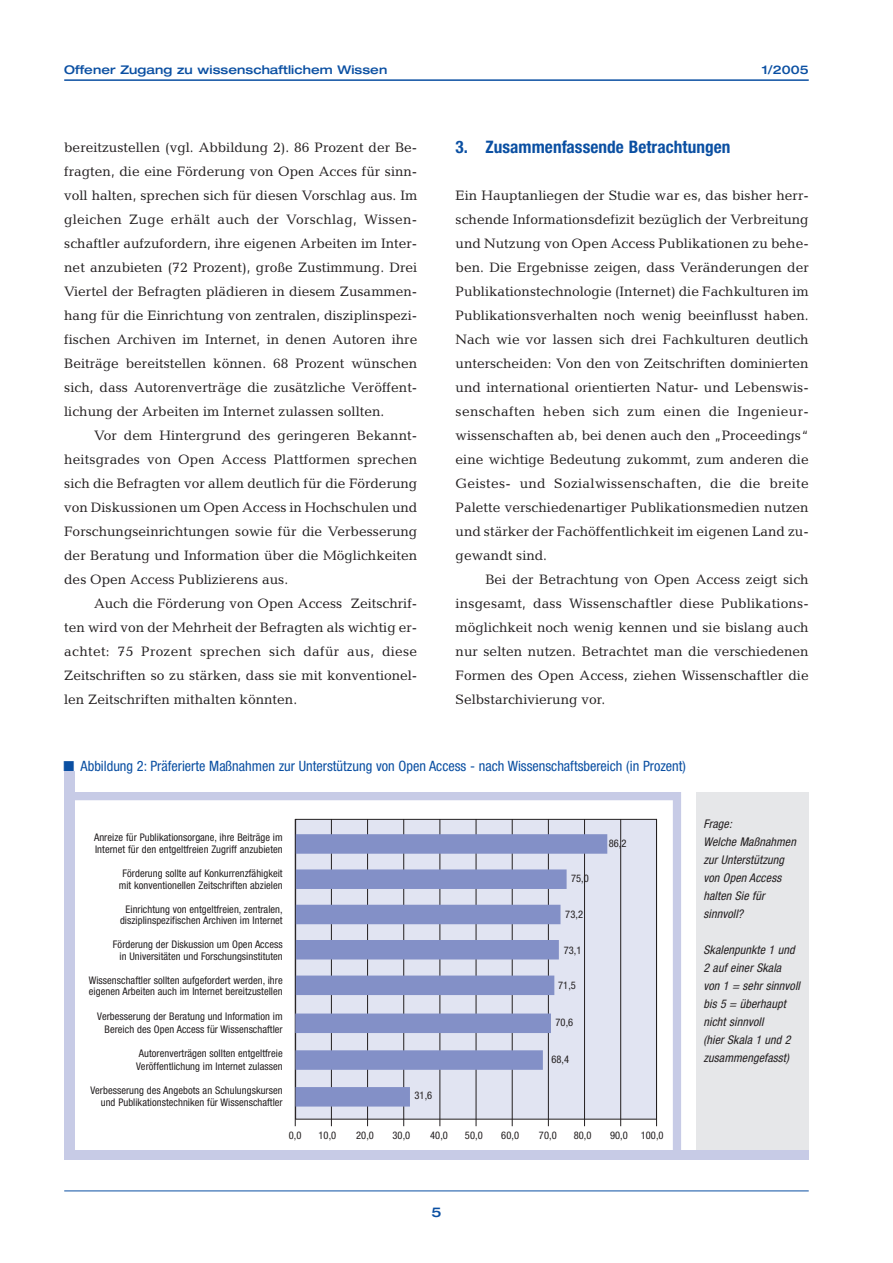
<style>
.page{position:relative;width:893px;height:1263px;background:#fff}
.page>*{position:absolute;margin:0;border:0;box-sizing:border-box;transform-origin:0 0}
.t1{font:700 condensed 17.25px "Helvetica Neue";letter-spacing:.005em;color:#0a4fa2}
.t2{font:condensed 14.25px "Helvetica Neue";color:#0a4fa2}
.t3{font:13.8px/24px "Candida";color:#231f20;text-align:justify}
.t4{font:500 expanded 13.5px "Helvetica Neue";color:#0a4fa2}
.t5{font:italic condensed 12px/18px "Helvetica Neue";letter-spacing:.01em;color:#231f20}
.t6{font:500 expanded 12px "Helvetica Neue";letter-spacing:.005em;color:#0a4fa2}
.t7{font:condensed 10.5px/11.6px "Helvetica Neue";letter-spacing:.005em;color:#231f20}
</style>
<div class="page">
<div style="left:696px;top:792px;width:112px;height:358px;background:#e6e7e9"></div>
<div style="left:64px;top:792px;width:617px;height:368px;border:8px solid #c7cbe6"></div>
<div style="left:295px;top:819px;width:361px;height:300px;background:#e1e4f2"></div>
<hr style="left:64px;top:1191px;width:744px;height:1px;background:#0a4fa2">
<hr style="left:64px;top:79px;width:744px;height:2px;background:#0a4fa2">
<div style="left:64px;top:771px;width:10px;height:389px;background:#c7cbe6"></div>
<hr style="left:331px;top:819px;width:1px;height:307px;background:#231f20">
<hr style="left:367px;top:819px;width:1px;height:307px;background:#231f20">
<hr style="left:403px;top:819px;width:1px;height:307px;background:#231f20">
<hr style="left:439px;top:819px;width:1px;height:307px;background:#231f20">
<hr style="left:475px;top:819px;width:1px;height:307px;background:#231f20">
<hr style="left:512px;top:819px;width:1px;height:307px;background:#231f20">
<hr style="left:548px;top:819px;width:1px;height:307px;background:#231f20">
<hr style="left:584px;top:819px;width:1px;height:307px;background:#231f20">
<hr style="left:620px;top:819px;width:1px;height:307px;background:#231f20">
<hr style="left:656px;top:819px;width:1px;height:307px;background:#231f20">
<div style="left:295px;top:834px;width:312px;height:20px;background:#8390c7"></div>
<div style="left:295px;top:869px;width:271px;height:20px;background:#8390c7"></div>
<div style="left:295px;top:905px;width:265px;height:19px;background:#8390c7"></div>
<div style="left:295px;top:976px;width:259px;height:19px;background:#8390c7"></div>
<div style="left:64px;top:1150px;width:744px;height:10px;background:#c7cbe6"></div>
<div style="left:295px;top:940px;width:264px;height:20px;background:#8390c7"></div>
<hr style="left:295px;top:819px;width:1px;height:307px;background:#231f20">
<div style="left:295px;top:1014px;width:256px;height:19px;background:#8390c7"></div>
<div style="left:295px;top:1050px;width:248px;height:20px;background:#8390c7"></div>
<div style="left:295px;top:1087px;width:115px;height:20px;background:#8390c7"></div>
<p class="t6" style="left:64px;top:65px;width:324px">Offener Zugang zu wissenschaftlichem Wissen</p>
<p class="t6" style="left:761px;top:65px;width:48px">1/2005</p>
<p class="t3" style="left:64px;top:136px;width:354px">bereitzustellen (vgl. Abbildung 2). 86 Prozent der Be&shy;fragten, die eine Förderung von Open Acces für sinn&shy;voll halten, sprechen sich für diesen Vorschlag aus. Im gleichen Zuge erhält auch der Vorschlag, Wissen&shy;schaftler aufzufordern, ihre eigenen Arbeiten im Inter&shy;net anzubieten (72 Prozent), große Zustimmung. Drei Viertel der Befragten plädieren in diesem Zusammen&shy;hang für die Einrichtung von zentralen, disziplinspezi&shy;fischen Archiven im Internet, in denen Autoren ihre Beiträge bereitstellen können. 68 Prozent wünschen sich, dass Autorenverträge die zusätzliche Veröffent&shy;lichung der Arbeiten im Internet zulassen sollten.</p>
<p class="t3" style="left:64px;top:424px;width:354px;text-indent:30px">Vor dem Hintergrund des geringeren Bekannt&shy;heitsgrades von Open Access Plattformen sprechen sich die Befragten vor allem deutlich für die Förderung von Diskussionen um Open Access in Hochschulen und Forschungseinrichtungen sowie für die Verbesserung der Beratung und Information über die Möglichkeiten des Open Access Publizierens aus.</p>
<p class="t3" style="left:64px;top:592px;width:354px;text-indent:30px">Auch die Förderung von Open Access Zeitschrif&shy;ten wird von der Mehrheit der Befragten als wichtig er&shy;achtet: 75 Prozent sprechen sich dafür aus, diese Zeitschriften so zu stärken, dass sie mit konventionel&shy;len Zeitschriften mithalten könnten.</p>
<p class="t1" style="left:455px;top:141px;width:276px">3. Zusammenfassende Betrachtungen</p>
<p class="t3" style="left:455px;top:184px;width:354px">Ein Hauptanliegen der Studie war es, das bisher herr&shy;schende Informationsdefizit bezüglich der Verbreitung und Nutzung von Open Access Publikationen zu behe&shy;ben. Die Ergebnisse zeigen, dass Veränderungen der Publikationstechnologie (Internet) die Fachkulturen im Publikationsverhalten noch wenig beeinflusst haben.<br>Nach wie vor lassen sich drei Fachkulturen deutlich unterscheiden: Von den von Zeitschriften dominierten und international orientierten Natur- und Lebenswis&shy;senschaften heben sich zum einen die Ingenieur&shy;wissenschaften ab, bei denen auch den „Proceedings“ eine wichtige Bedeutung zukommt, zum anderen die Geistes- und Sozialwissenschaften, die die breite Palette verschiedenartiger Publikationsmedien nutzen und stärker der Fachöffentlichkeit im eigenen Land zu&shy;gewandt sind.</p>
<p class="t3" style="left:455px;top:568px;width:354px;text-indent:30px">Bei der Betrachtung von Open Access zeigt sich insgesamt, dass Wissenschaftler diese Publikations&shy;möglichkeit noch wenig kennen und sie bislang auch nur selten nutzen. Betrachtet man die verschiedenen Formen des Open Access, ziehen Wissenschaftler die Selbstarchivierung vor.</p>
<p class="t2" style="left:64px;top:761px;width:624px">■ Abbildung 2: Präferierte Maßnahmen zur Unterstützung von Open Access - nach Wissenschaftsbereich (in Prozent)</p>
<p class="t7" style="left:94px;top:833px;width:190px">Anreize für Publikationsorgane, ihre Beiträge im<br>Internet für den entgeltfreien Zugriff anzubieten</p>
<p class="t7" style="left:119px;top:868px;width:165px;text-align:center">Förderung sollte auf Konkurrenzfähigkeit mit konventionellen Zeitschriften abzielen</p>
<p class="t7" style="left:120px;top:904px;width:164px;text-align:center">Einrichtung von entgeltfreien, zentralen, disziplinspezifischen Archiven im Internet</p>
<p class="t7" style="left:113px;top:940px;width:171px;text-align:right">Förderung der Diskussion um Open Access in Universitäten und Forschungsinstituten</p>
<p class="t7" style="left:89px;top:975px;width:195px">Wissenschaftler sollten aufgefordert werden, ihre eigenen Arbeiten auch im Internet bereitzustellen</p>
<p class="t7" style="left:97px;top:1011px;width:187px;line-height:12.5px;text-align:right">Verbesserung der Beratung und Information im<br>Bereich des Open Access für Wissenschaftler</p>
<p class="t7" style="left:136px;top:1048px;width:148px;line-height:12.5px">Autorenverträgen sollten entgeltfreie<br>Veröffentlichung im Internet zulassen</p>
<p class="t7" style="left:91px;top:1085px;width:194px;line-height:12.5px;text-align:right">Verbesserung des Angebots an Schulungskursen und Publikationstechniken für Wissenschaftler</p>
<p class="t7" style="left:414px;top:1091px;width:19px">31,6</p>
<p class="t7" style="left:571px;top:874px;width:19px">75,0</p>
<p class="t7" style="left:565px;top:909px;width:19px">73,2</p>
<p class="t7" style="left:563px;top:945px;width:19px">73,1</p>
<p class="t7" style="left:558px;top:980px;width:19px">71,5</p>
<p class="t7" style="left:555px;top:1017px;width:19px">70,6</p>
<p class="t7" style="left:551px;top:1055px;width:19px">68,4</p>
<p class="t7" style="left:608px;top:839px;width:19px">86,2</p>
<p class="t7" style="left:289px;top:1130px;width:14px">0,0</p>
<p class="t7" style="left:318px;top:1130px;width:19px">10,0</p>
<p class="t7" style="left:356px;top:1130px;width:19px">20,0</p>
<p class="t7" style="left:392px;top:1130px;width:19px">30,0</p>
<p class="t7" style="left:430px;top:1130px;width:19px">40,0</p>
<p class="t7" style="left:465px;top:1130px;width:19px">50,0</p>
<p class="t7" style="left:501px;top:1130px;width:19px">60,0</p>
<p class="t7" style="left:539px;top:1130px;width:19px">70,0</p>
<p class="t7" style="left:573px;top:1130px;width:19px">80,0</p>
<p class="t7" style="left:610px;top:1130px;width:55px">90,0 100,0</p>
<p class="t5" style="left:703px;top:816px;width:94px">Frage:<br>Welche Maßnahmen zur Unterstützung von Open Access halten Sie für sinnvoll?</p>
<p class="t5" style="left:703px;top:942px;width:98px">Skalenpunkte 1 und<br>2 auf einer Skala von 1 = sehr sinnvoll bis 5 = überhaupt nicht sinnvoll<br>(hier Skala 1 und 2 zusammengefasst)</p>
<p class="t4" style="left:431px;top:1208px;width:11px">5</p>
</div>
